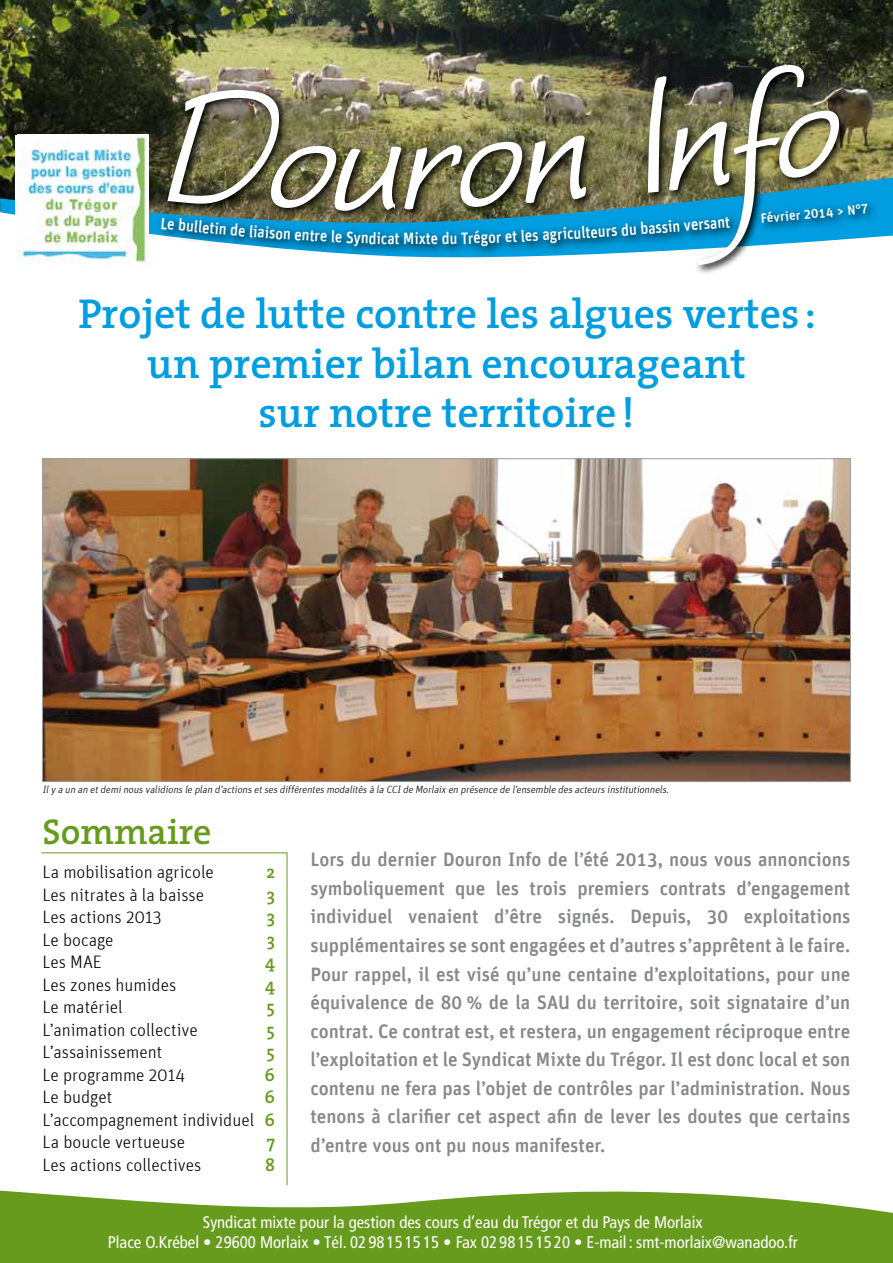
<style>
.page{position:relative;width:893px;height:1263px;background:#fff}
.page>*{position:absolute;margin:0;border:0;box-sizing:border-box;transform-origin:0 0}
.t1{font:600 42px/49.5px "The Serif";color:#009ee0;text-align:center}
.t2{font:600 36px "The Serif";color:#679b1d}
.t3{font:19.5px/28.5px "Unit Medium TF";color:#87888a;text-align:justify}
.t4{font:300 18px/22.5px "Unit";color:#000}
.t5{font:600 18px "The Serif";color:#679b1d}
.t6{font:condensed 16.8px/20.1px "Frutiger";color:#fff;text-align:center}
.t7{font:16.5px "Unit Medium TF";color:#fff;scale:.9 1}
.t8{font:13.5px "Unit Medium TF";color:#fff}
.t9{font:italic 300 10.5px "Unit";color:#000}
.s1{font-family:"The Serif";font-weight:600;color:#679b1d}
</style>
<div class="page">
<svg style="left:0;top:1190px;width:893px;height:73px;background:#7aa83a"></svg>
<img style="left:0;top:0;width:893px;height:176px">
<svg style="left:0;top:176px;width:893px;height:88px"></svg>
<div style="left:15px;top:135px;width:133px;height:132px;background:#fff"></div>
<img style="left:17px;top:135px;width:130px;height:130px">
<svg style="left:164px;top:61px;width:685px;height:213px"></svg>
<img style="left:44px;top:460px;width:805px;height:320px">
<svg style="left:846px;top:199px;width:33px;height:35px"></svg>
<svg style="left:41px;top:852px;width:247px;height:334px"></svg>
<img style="left:161px;top:0;width:427px;height:244px">
<img style="left:620px;top:63px;width:226px;height:209px">
<p class="t7" style="left:179px;top:215px;width:77px;rotate:5deg">bulletin de</p>
<p class="t7" style="left:250px;top:221px;width:60px;rotate:4deg">liaison e</p>
<p class="t7" style="left:302px;top:225px;width:47px;rotate:3deg">ntre le</p>
<p class="t7" style="left:346px;top:227px;width:40px;rotate:2deg">Syndi</p>
<p class="t7" style="left:403px;top:229px;width:32px">Mixt</p>
<p class="t7" style="left:461px;top:228px;width:58px;rotate:-2deg">Trégor e</p>
<p class="t7" style="left:512px;top:226px;width:79px;rotate:-3deg">t les agricu</p>
<p class="t7" style="left:581px;top:223px;width:112px;rotate:-4deg">lteurs du bassin</p>
<p class="t7" style="left:683px;top:216px;width:53px;rotate:-5deg">versant</p>
<p class="t8" style="left:760px;top:210px;width:67px;rotate:-5deg">Février 201</p>
<p class="t8" style="left:825px;top:204px;width:44px;rotate:-6deg">4 &gt; N°7</p>
<h1 class="t1" style="left:78px;top:288px;width:739px">Projet de lutte contre les algues vertes : un premier bilan encourageant<br>sur notre territoire!</h1>
<p class="t9" style="left:43px;top:784px;width:630px">Ily a un an etdeminous validions le plan d’actions etses différentes modalités à la CCIde Morlaix en présence de l’ensemble des acteurs institutionnels.</p>
<h2 class="t2" style="left:43px;top:801px;width:171px">Sommaire</h2>
<p class="t4" style="left:43px;top:861px;width:173px">La mobilisation agricole</p>
<p class="t5" style="left:266px;top:857px;width:10px">2</p>
<p class="t4" style="left:43px;top:883px;width:163px">Les nitrates à la baisse</p>
<p class="t5" style="left:267px;top:880px;width:10px">3</p>
<p class="t4" style="left:43px;top:906px;width:121px">Les actions 2013</p>
<p class="t5" style="left:267px;top:902px;width:10px">3</p>
<p class="t4" style="left:43px;top:928px;width:73px">Le bocage</p>
<p class="t5" style="left:267px;top:925px;width:10px">3</p>
<p class="t4" style="left:43px;top:951px;width:61px">Les MAE</p>
<p class="t5" style="left:265px;top:947px;width:11px">4</p>
<p class="t4" style="left:43px;top:973px;width:135px">Les zones humides</p>
<p class="t5" style="left:265px;top:970px;width:11px">4</p>
<p class="t4" style="left:43px;top:996px;width:82px">Le matériel</p>
<p class="t5" style="left:267px;top:992px;width:10px">5</p>
<p class="t4" style="left:43px;top:1018px;width:157px">L’animation collective</p>
<p class="t5" style="left:267px;top:1015px;width:10px">5</p>
<p class="t4" style="left:43px;top:1041px;width:121px">L’assainissement</p>
<p class="t5" style="left:267px;top:1037px;width:10px">5</p>
<p class="t4" style="left:43px;top:1063px;width:144px">Le programme 2014</p>
<p class="t5" style="left:265px;top:1060px;width:12px">6</p>
<p class="t4" style="left:43px;top:1086px;width:71px">Le budget</p>
<p class="t5" style="left:265px;top:1082px;width:12px">6</p>
<p class="t4" style="left:43px;top:1108px;width:234px">L’accompagnement individuel <span class="s1">6<br></span>La boucle vertueuse</p>
<p class="t5" style="left:267px;top:1127px;width:10px">7</p>
<p class="t4" style="left:43px;top:1153px;width:160px">Les actions collectives</p>
<p class="t5" style="left:265px;top:1150px;width:11px">8</p>
<p class="t3" style="left:310px;top:845px;width:542px">Lors du dernier Douron Info de l’été 2013, nous vous annoncions symboliquement que les trois premiers contrats d’engagement individuel venaient d’être signés. Depuis, 30 exploitations supplémentaires se sont engagées et d’autres s’apprêtent à le faire.<br>Pour rappel, il est visé qu’une centaine d’exploitations, pour une équivalence de 80 % de la SAU du territoire, soit signataire d’un contrat. Ce contrat est, et restera, un engagement réciproque entre l’exploitation et le Syndicat Mixte du Trégor. Il est donc local et son contenu ne fera pas l’objet de contrôles par l’administration. Nous tenons à clarifier cet aspect afin de lever les doutes que certains d’entre vous ont pu nous manifester.</p>
<p class="t6" style="left:108px;top:1212px;width:691px">Syndicat mixte pour la gestion des cours d’eau du Trégor et du Pays de Morlaix<br>Place O.Krébel • 29600 Morlaix • Tél. 02 98 15 15 15 • Fax 02 98 15 15 20 • E-mail : smt-morlaix@wanadoo.fr</p>
</div>
